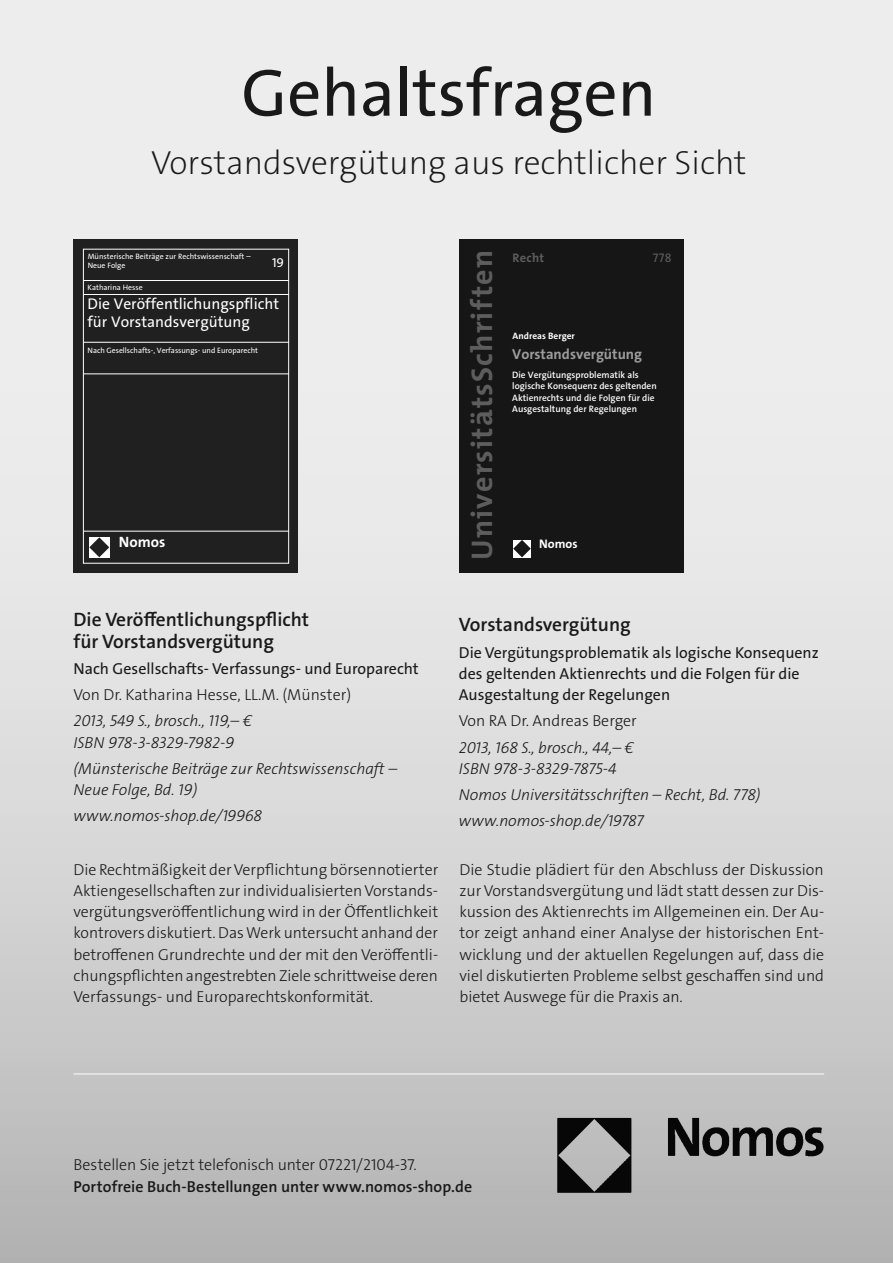
<style>
.page{position:relative;width:893px;height:1263px;background:#fff}
.page>*{position:absolute;margin:0;border:0;box-sizing:border-box;transform-origin:0 0}
.t1{font:67.2px "The Sans Os F";color:#19191a}
.t2{font:200 33.6px "The Sans Os F";color:#19191a}
.t3{font:700 30px "The Mix";letter-spacing:.04em;color:#5d5d5d}
.t4{font:600 19.5px/21.3px "The Sans Os F";color:#19191a}
.t5{font:300 15.9px/21.3px "The Sans Os F";color:#19191a;text-align:justify}
.t6{font:italic 300 15.9px/21.3px "The Sans Os F";color:#19191a}
.t7{font:15.9px/21.3px "The Sans Os F";color:#19191a}
.t8{font:600 15.9px "The Sans Os F";letter-spacing:.005em;color:#19191a}
.t9{font:15.6px/17.5px "The Sans Os F";color:#fff}
.t10{font:700 15px "The Sans Os F";color:#fff}
.t11{font:700 14.55px "The Sans Os F";color:#9c9c9c}
.t12{font:12.9px "The Sans Os F";color:#fff}
.t13{font:700 12.45px "The Mix";letter-spacing:.025em;color:#5d5d5d}
.t14{font:700 12.45px "The Sans Os F";color:#fff}
.t15{font:12.45px "The Sans Os F";color:#5d5d5d}
.t16{font:600 9.3px/11.4px "The Sans Os F";color:#fff}
.t17{font:700 9.3px "The Sans Os F";color:#fff}
.t18{font:7.8px/8.9px "The Sans Os F";color:#fff}
</style>
<div class="page">
<div style="left:0;top:0;width:893px;height:1263px;background:linear-gradient(to bottom,#fafafa,#bfbfbf)"></div>
<img style="left:555px;top:1115px;width:269px;height:79px">
<div style="left:73px;top:239px;width:225px;height:334px;background:#202020"></div>
<div style="left:83px;top:249px;width:206px;height:314px;border:1px solid #fff"></div>
<hr style="left:83px;top:280px;width:206px;height:1px;background:#fff">
<hr style="left:83px;top:294px;width:206px;height:1px;background:#fff">
<hr style="left:83px;top:342px;width:206px;height:1px;background:#fff">
<hr style="left:83px;top:374px;width:206px;height:1px;background:#fff">
<hr style="left:83px;top:531px;width:206px;height:1px;background:#fff">
<div style="left:89px;top:537px;width:21px;height:21px;background:#fff"></div>
<svg style="left:89px;top:537px;width:20px;height:20px"></svg>
<div style="left:459px;top:239px;width:225px;height:334px;background:#161616"></div>
<svg style="left:513px;top:540px;width:18px;height:17px"></svg>
<hr style="left:73px;top:1073px;width:751px;height:1px;background:#fff">
<svg style="left:887px;top:0;width:6px;height:3px"></svg>
<svg style="left:887px;top:1255px;width:6px;height:8px"></svg>
<h1 class="t1" style="left:241px;top:50px;width:416px">Gehaltsfragen</h1>
<h2 class="t2" style="left:151px;top:141px;width:597px">Vorstandsvergütung aus rechtlicher Sicht</h2>
<p class="t18" style="left:88px;top:252px;width:164px">Münsterische Beiträge zur Rechtswissenschaft –<br>Neue Folge</p>
<p class="t12" style="left:272px;top:255px;width:14px">19</p>
<p class="t18" style="left:88px;top:283px;width:57px">Katharina Hesse</p>
<p class="t9" style="left:88px;top:295px;width:193px">Die Veröffentlichungspflicht für Vorstandsvergütung</p>
<p class="t18" style="left:88px;top:346px;width:172px">Nach Gesellschafts-, Verfassungs- und Europarecht</p>
<p class="t10" style="left:119px;top:532px;width:48px">Nomos</p>
<p class="t4" style="left:73px;top:609px;width:237px">Die Veröffentlichungspflicht für Vorstandsvergütung</p>
<p class="t7" style="left:73px;top:658px;width:347px">Nach Gesellschafts- Verfassungs- und Europarecht</p>
<p class="t5" style="left:73px;top:684px;width:279px">Von Dr. Katharina Hesse, LL.M. (Münster)</p>
<p class="t6" style="left:73px;top:711px;width:180px">2013, 549 S., brosch., 119,– €<br>ISBN 978-3-8329-7982-9</p>
<p class="t6" style="left:73px;top:758px;width:325px">(Münsterische Beiträge zur Rechtswissenschaft –<br>Neue Folge, Bd. 19)</p>
<p class="t6" style="left:73px;top:806px;width:190px">www.nomos-shop.de/19968</p>
<h3 class="t3" style="left:463px;top:560px;width:311px;rotate:-90deg">UniversitätsSchriften</h3>
<p class="t13" style="left:512px;top:249px;width:33px">Recht</p>
<p class="t15" style="left:653px;top:249px;width:20px">778</p>
<p class="t17" style="left:513px;top:330px;width:64px">Andreas Berger</p>
<p class="t11" style="left:512px;top:345px;width:131px">Vorstandsvergütung</p>
<p class="t16" style="left:512px;top:369px;width:146px">Die Vergütungsproblematik als logische Konsequenz des geltenden Aktienrechts und die Folgen für die Ausgestaltung der Regelungen</p>
<p class="t14" style="left:539px;top:536px;width:40px">Nomos</p>
<p class="t4" style="left:459px;top:614px;width:173px">Vorstandsvergütung</p>
<p class="t7" style="left:459px;top:642px;width:362px">Die Vergütungsproblematik als logische Konsequenz des geltenden Aktienrechts und die Folgen für die<br>Ausgestaltung der Regelungen</p>
<p class="t5" style="left:459px;top:710px;width:180px">Von RA Dr. Andreas Berger</p>
<p class="t6" style="left:459px;top:737px;width:176px">2013, 168 S., brosch., 44,– €<br>ISBN 978-3-8329-7875-4</p>
<p class="t6" style="left:459px;top:782px;width:304px;line-height:26.2px">Nomos Universitätsschriften – Recht, Bd. 778) www.nomos-shop.de/19787</p>
<p class="t5" style="left:73px;top:859px;width:366px">Die Rechtmäßigkeit der Verpflichtung börsennotierter Aktiengesellschaften zur individualisierten Vorstands&shy;vergütungsveröffentlichung wird in der Öffentlichkeit kontrovers diskutiert. Das Werk untersucht anhand der betroffenen Grundrechte und der mit den Veröffentli&shy;chungspflichten angestrebten Ziele schrittweise deren Verfassungs- und Europarechtskonformität.</p>
<p class="t5" style="left:459px;top:859px;width:366px">Die Studie plädiert für den Abschluss der Diskussion zur Vorstandsvergütung und lädt statt dessen zur Dis&shy;kussion des Aktienrechts im Allgemeinen ein. Der Au&shy;tor zeigt anhand einer Analyse der historischen Ent&shy;wicklung und der aktuellen Regelungen auf, dass die viel diskutierten Probleme selbst geschaffen sind und bietet Auswege für die Praxis an.</p>
<p class="t5" style="left:73px;top:1154px;width:345px">Bestellen Sie jetzt telefonisch unter 07221/2104-37.</p>
<p class="t8" style="left:73px;top:1176px;width:400px">Portofreie Buch-Bestellungen unter www.nomos-shop.de</p>
</div>
